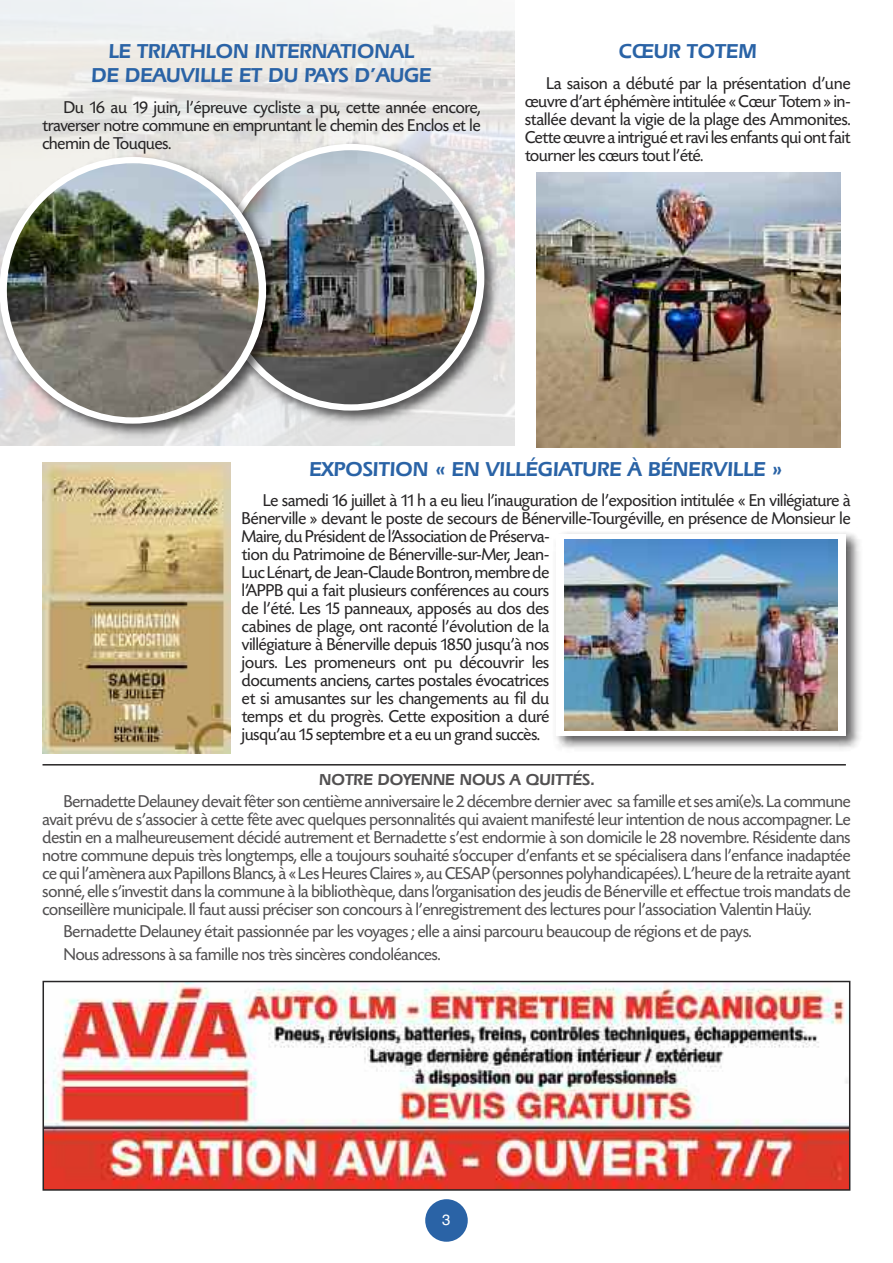
<style>
.page{position:relative;width:893px;height:1263px;background:#fff}
.page>*{position:absolute;margin:0;border:0;box-sizing:border-box;transform-origin:0 0}
.t1{font:600 21px/23.2px "Eras IT Cby BT";color:#2a63a6;text-align:center}
.t2{font:18px/18px "Today SH";color:#272526;text-align:justify}
.t3{font:18px/18px "Today SH";color:rgb(39 37 38/.8);text-align:justify}
.t4{font:600 16.5px "Eras IT Cby BT";color:rgb(39 37 38/.8)}
.t5{font:15px "Helvetica";color:#fff}
</style>
<div class="page">
<div style="left:425px;top:1199px;width:43px;height:43px;background:#2a63a6;border-radius:50%"></div>
<img style="left:46px;top:984px;width:801px;height:204px">
<div style="left:43px;top:981px;width:807px;height:210px;border:2px solid #272526"></div>
<img style="left:43px;top:463px;width:187px;height:290px">
<img style="left:536px;top:172px;width:305px;height:276px">
<img style="left:211px;top:137px;width:293px;height:293px">
<div style="left:218px;top:144px;width:266px;height:267px;background:#fff;border-radius:50%"></div>
<img style="left:225px;top:150px;width:252px;height:254px;border-radius:50%">
<img style="left:0;top:150px;width:285px;height:293px">
<div style="left:0;top:157px;width:266px;height:267px;background:#fff;border-radius:50%"></div>
<img style="left:7px;top:163px;width:252px;height:254px;border-radius:50%">
<img style="left:556px;top:532px;width:304px;height:218px">
<div style="left:557px;top:535px;width:289px;height:201px;background:#fff"></div>
<img style="left:565px;top:539px;width:273px;height:192px">
<hr style="left:43px;top:764px;width:803px;height:1px;background:#272526">
<p class="t1" style="left:92px;top:40px;width:341px">LE TRIATHLON INTERNATIONAL<br>DE DEAUVILLE ET DU PAYS D’AUGE</p>
<p class="t2" style="left:43px;top:97px;width:439px;text-indent:21px">Du 16 au 19 juin, l’épreuve cycliste a pu, cette année encore, traverser notre commune en empruntant le chemin des Enclos et le chemin de Touques.</p>
<p class="t1" style="left:619px;top:40px;width:140px">CŒUR TOTEM</p>
<p class="t2" style="left:525px;top:74px;width:327px;text-indent:21px">La saison a débuté par la présentation d’une œuvre d’art éphémère intitulée « Cœur Totem »in&shy;stallée devant la vigie de la plage des Ammonites.<br>Cetteœuvre a intrigué etravi les enfants qui ontfait tourner les cœurs tout l’été.</p>
<p class="t1" style="left:309px;top:457px;width:475px">EXPOSITION « EN VILLÉGIATURE À BÉNERVILLE »</p>
<p class="t2" style="left:242px;top:491px;width:610px;text-align:left;text-indent:21px">Le samedi 16 juillet à 11 h a eu lieu l’inauguration de l’exposition intitulée « En villégiature à Bénerville » devant le poste de secours de Bénerville-Tourgéville, en présence de Monsieur le Maire, du Président de l’Association de Préserva-<br>tion du Patrimoine de Bénerville-sur-Mer, Jean-<br>Luc Lénart, de Jean-Claude Bontron,membre de<br>l’APPB qui a fait plusieurs conférences au cours<br>de l’été. Les 15 panneaux, apposés au dos des<br>cabines de plage, ont raconté l’évolution de la<br>villégiature à Bénerville depuis 1850 jusqu’à nos<br>jours. Les promeneurs ont pu découvrir les<br>documents anciens, cartes postales évocatrices<br>et si amusantes sur les changements au fil du<br>temps et du progrès. Cette exposition a duré<br>jusqu’au 15 septembre et a eu un grand succès.</p>
<p class="t4" style="left:319px;top:769px;width:277px">NOTRE DOYENNE NOUS A QUITTÉS.</p>
<p class="t3" style="left:43px;top:792px;width:809px;text-indent:21px">BernadetteDelauney devaitfêterson centième anniversaire le 2 décembre dernier avec sa famille etses ami(e)s. La commune avait prévu de s’associer à cette fête avec quelques personnalités qui avaient manifesté leur intention de nous accompagner. Le destin en a malheureusement décidé autrement et Bernadette s’est endormie à son domicile le 28 novembre. Résidente dans notre commune depuis très longtemps, elle a toujours souhaité s’occuper d’enfants et se spécialisera dans l’enfance inadaptée ce qui l’amènera aux Papillons Blancs, à « LesHeures Claires», au CESAP (personnes polyhandicapées). L’heure de la retraite ayant sonné, elle s’investit dans la commune à la bibliothèque, dans l’organisation des jeudis de Bénerville et effectue trois mandats de conseillère municipale. Il faut aussi préciser son concours à l’enregistrement des lectures pour l’association Valentin Haüy.</p>
<p class="t3" style="left:64px;top:920px;width:689px;line-height:22.2px">Bernadette Delauney était passionnée par les voyages ; elle a ainsi parcouru beaucoup de régions et de pays.<br>Nous adressons à sa famille nos très sincères condoléances.</p>
<p class="t5" style="left:442px;top:1211px;width:10px">3</p>
</div>
